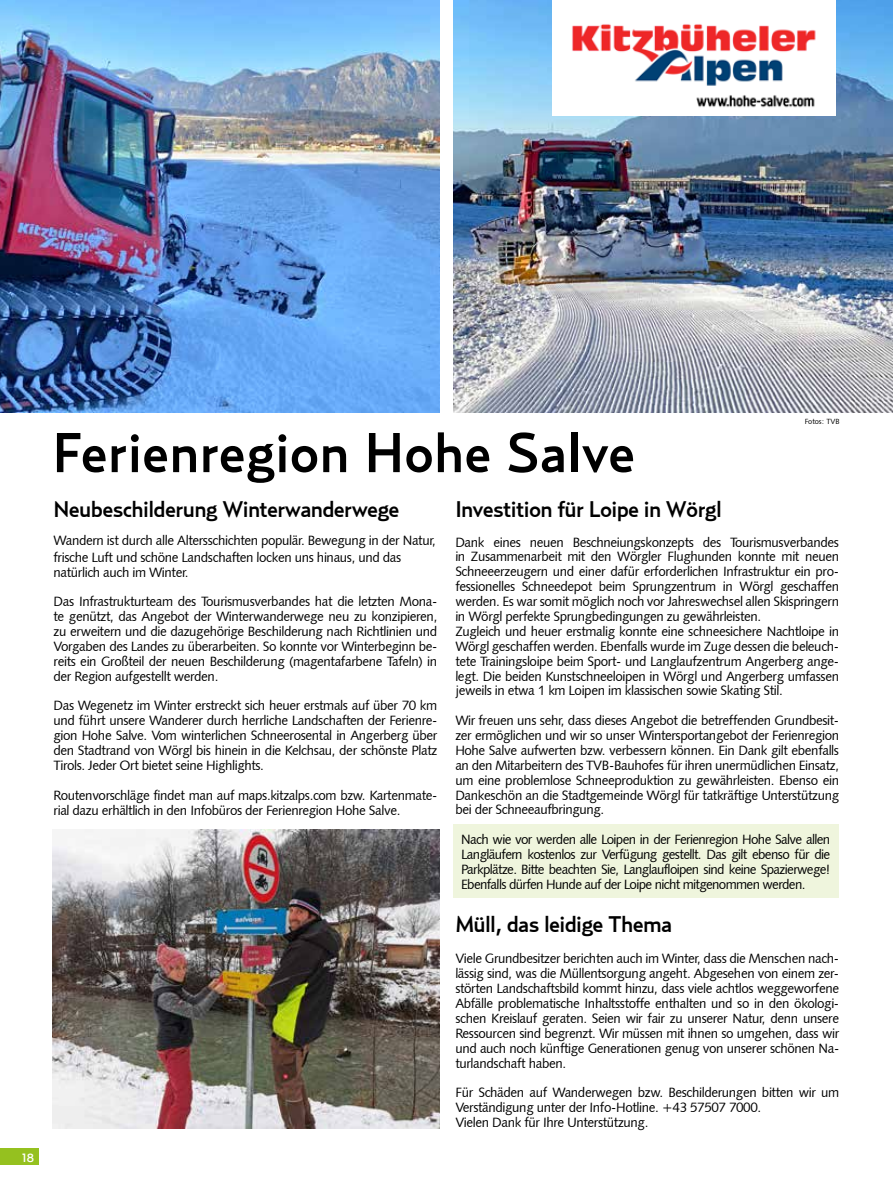
<style>
.page{position:relative;width:893px;height:1191px;background:#fff}
.page>*{position:absolute;margin:0;border:0;box-sizing:border-box;transform-origin:0 0}
.t1{font:500 55.5px "Relay";color:#000}
.t2{font:500 22.5px "Relay";letter-spacing:-.03em;color:#000}
.t3{font:13.5px/14.9px "Humanist 531 BT Roman A";letter-spacing:-.03em;color:#000}
.t4{font:500 12px "Relay";color:#fff}
.t5{font:7.5px "Humanist 531 BT Roman A";color:#000}
</style>
<div class="page">
<div style="left:0;top:1148px;width:38px;height:17px;background:#95c11f"></div>
<div style="left:454px;top:824px;width:385px;height:73px;background:#eff5dd"></div>
<img style="left:454px;top:0;width:439px;height:412px">
<img style="left:553px;top:0;width:282px;height:115px">
<img style="left:0;top:0;width:440px;height:412px">
<img style="left:52px;top:829px;width:387px;height:299px">
<p class="t4" style="left:22px;top:1150px;width:13px">18</p>
<h1 class="t1" style="left:52px;top:420px;width:584px">Ferienregion Hohe Salve</h1>
<p class="t5" style="left:805px;top:417px;width:36px">Fotos: TVB</p>
<h2 class="t2" style="left:54px;top:495px;width:347px">Neubeschilderung Winterwanderwege</h2>
<p class="t3" style="left:54px;top:532px;width:384px;line-height:16.5px">Wandern ist durch alle Altersschichten populär. Bewegung in der Natur, frische Luft und schöne Landschaften locken uns hinaus, und das</p>
<p class="t3" style="left:54px;top:557px;width:385px;line-height:29.4px">natürlich auch im Winter.<br>Das Infrastrukturteam des Tourismusverbandes hat die letzten Mona-</p>
<p class="t3" style="left:54px;top:608px;width:385px;text-align:justify">te genützt, das Angebot der Winterwanderwege neu zu konzipieren, zu erweitern und die dazugehörige Beschilderung nach Richtlinien und Vorgaben des Landes zu überarbeiten. So konnte vor Winterbeginn be&shy;reits ein Großteil der neuen Beschilderung (magentafarbene Tafeln) in der Region aufgestellt werden.</p>
<p class="t3" style="left:54px;top:698px;width:385px;text-align:justify">Das Wegenetz im Winter erstreckt sich heuer erstmals auf über 70 km und führt unsere Wanderer durch herrliche Landschaften der Ferienre&shy;gion Hohe Salve. Vom winterlichen Schneerosental in Angerberg über den Stadtrand von Wörgl bis hinein in die Kelchsau, der schönste Platz Tirols. Jeder Ort bietet seine Highlights.</p>
<p class="t3" style="left:54px;top:787px;width:385px">Routenvorschläge findet man auf maps.kitzalps.com bzw. Kartenmate&shy;rial dazu erhältlich in den Infobüros der Ferienregion Hohe Salve.</p>
<h2 class="t2" style="left:455px;top:495px;width:268px">Investition für Loipe in Wörgl</h2>
<p class="t3" style="left:455px;top:534px;width:385px">Dank eines neuen Beschneiungskonzepts des Tourismusverbandes in Zusammenarbeit mit den Wörgler Flughunden konnte mit neuen Schneeerzeugern und einer dafür erforderlichen Infrastruktur ein pro&shy;fessionelles Schneedepot beim Sprungzentrum in Wörgl geschaffen werden. Es war somit möglich noch vor Jahreswechsel allen Skispringern in Wörgl perfekte Sprungbedingungen zu gewährleisten.<br>Zugleich und heuer erstmalig konnte eine schneesichere Nachtloipe in Wörgl geschaffen werden. Ebenfalls wurde im Zuge dessen die beleuch&shy;tete Trainingsloipe beim Sport- und Langlaufzentrum Angerberg ange&shy;legt. Die beiden Kunstschneeloipen in Wörgl und Angerberg umfassen jeweils in etwa 1 km Loipen im klassischen sowie Skating Stil.</p>
<p class="t3" style="left:455px;top:712px;width:385px;text-align:justify">Wir freuen uns sehr, dass dieses Angebot die betreffenden Grundbesit&shy;zer ermöglichen und wir so unser Wintersportangebot der Ferienregion Hohe Salve aufwerten bzw. verbessern können. Ein Dank gilt ebenfalls an den Mitarbeitern des TVB-Bauhofes für ihren unermüdlichen Einsatz, um eine problemlose Schneeproduktion zu gewährleisten. Ebenso ein Dankeschön an die Stadtgemeinde Wörgl für tatkräftige Unterstützung bei der Schneeaufbringung.</p>
<p class="t3" style="left:461px;top:832px;width:371px;text-align:justify">Nach wie vor werden alle Loipen in der Ferienregion Hohe Salve allen Langläufern kostenlos zur Verfügung gestellt. Das gilt ebenso für die Parkplätze. Bitte beachten Sie, Langlaufloipen sind keine Spazierwege!<br>Ebenfalls dürfen Hunde auf der Loipe nicht mitgenommen werden.</p>
<h2 class="t2" style="left:455px;top:911px;width:218px">Müll, das leidige Thema</h2>
<p class="t3" style="left:455px;top:951px;width:385px;text-align:justify">Viele Grundbesitzer berichten auch im Winter, dass die Menschen nach&shy;lässig sind, was die Müllentsorgung angeht. Abgesehen von einem zer&shy;störten Landschaftsbild kommt hinzu, dass viele achtlos weggeworfene Abfälle problematische Inhaltsstoffe enthalten und so in den ökologi&shy;schen Kreislauf geraten. Seien wir fair zu unserer Natur, denn unsere Ressourcen sind begrenzt. Wir müssen mit ihnen so umgehen, dass wir und auch noch künftige Generationen genug von unserer schönen Na&shy;turlandschaft haben.</p>
<p class="t3" style="left:455px;top:1085px;width:385px">Für Schäden auf Wanderwegen bzw. Beschilderungen bitten wir um<br>Verständigung unter der Info-Hotline. +43 57507 7000.<br>Vielen Dank für Ihre Unterstützung.</p>
</div>
